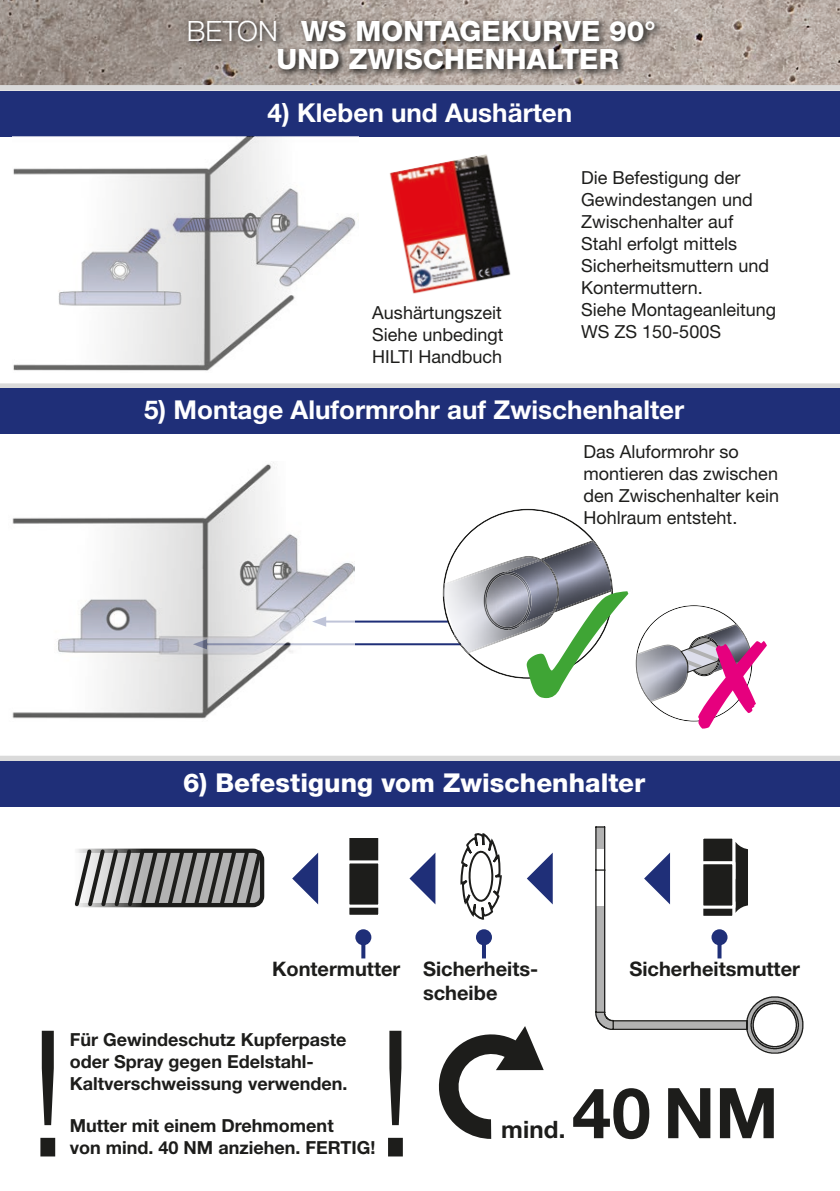
<style>
.page{position:relative;width:840px;height:1191px;background:#fff}
.page>*{position:absolute;margin:0;border:0;box-sizing:border-box;transform-origin:0 0}
.t1{font:300 176px "Helvetica Neue LT Std";color:#1d1d1b}
.t2{font:700 70px "Helvetica Neue LT Std";color:#1d1d1b}
.t3{font:800 28px/28px "Helvetica Neue LT Std";letter-spacing:.005em;color:#fff}
.t4{font:700 26px "Helvetica Neue LT Std";color:#fff}
.t5{font:800 26px "Helvetica Neue LT Std";color:#fff}
.t6{font:700 24px "Helvetica Neue LT Std";color:#1d1d1b}
.t7{font:700 20px "Helvetica Neue LT Std";color:#1d1d1b}
.t8{font:18px/22px "Helvetica Neue LT Std";color:#1d1d1b}
.t9{font:700 18px/22px "Helvetica Neue LT Std";color:#1d1d1b}
.s1{font-weight:300}
</style>
<div class="page">
<img style="left:0;top:0;width:839px;height:85px">
<svg style="left:186px;top:18px;width:476px;height:59px;background:#847c77"></svg>
<div style="left:0;top:85px;width:839px;height:6px;background:#dadada"></div>
<div style="left:0;top:383px;width:839px;height:6px;background:#dadada"></div>
<div style="left:0;top:755px;width:839px;height:6px;background:#dadada"></div>
<div style="left:0;top:388px;width:839px;height:46px;background:#1f2f78"></div>
<div style="left:0;top:761px;width:839px;height:45px;background:#1f2f78"></div>
<img style="left:367px;top:136px;width:166px;height:158px">
<svg style="left:635px;top:605px;width:131px;height:123px"></svg>
<hr style="left:323px;top:620px;width:125px;height:2px;background:#1f2f78">
<hr style="left:204px;top:643px;width:256px;height:2px;background:#1f2f78">
<svg style="left:438px;top:1026px;width:105px;height:112px"></svg>
<svg style="left:292px;top:853px;width:26px;height:51px"></svg>
<div style="left:347px;top:836px;width:32px;height:41px;background:#1d1d1b"></div>
<div style="left:346px;top:835px;width:35px;height:44px;border:3px solid #fff"></div>
<div style="left:347px;top:901px;width:32px;height:15px;background:#1d1d1b"></div>
<div style="left:346px;top:899px;width:35px;height:19px;border:3px solid #fff"></div>
<div style="left:347px;top:862px;width:32px;height:44px;background:#1d1d1b"></div>
<div style="left:346px;top:860px;width:35px;height:47px;border:3px solid #fff"></div>
<svg style="left:361px;top:945px;width:4px;height:13px"></svg>
<div style="left:355px;top:929px;width:16px;height:16px;background:#1f2f78;border-radius:50%"></div>
<svg style="left:409px;top:853px;width:26px;height:51px"></svg>
<div style="left:64px;top:848px;width:200px;height:59px;border:4px solid #1d1d1b;border-radius:9px"></div>
<svg style="left:72px;top:848px;width:192px;height:60px;background:#858584"></svg>
<svg style="left:527px;top:853px;width:25px;height:51px"></svg>
<svg style="left:460px;top:833px;width:42px;height:126px"></svg>
<svg style="left:481px;top:945px;width:4px;height:13px"></svg>
<div style="left:475px;top:929px;width:16px;height:16px;background:#1f2f78;border-radius:50%"></div>
<div style="left:0;top:91px;width:839px;height:45px;background:#1f2f78"></div>
<div style="left:440px;top:506px;width:174px;height:174px;background:#fff"></div>
<svg style="left:442px;top:509px;width:186px;height:189px"></svg>
<svg style="left:595px;top:826px;width:208px;height:228px"></svg>
<img style="left:13px;top:136px;width:345px;height:235px">
<img style="left:12px;top:462px;width:342px;height:257px">
<h3 class="t3" style="left:276px;top:17px;width:380px;text-indent:-90px"><span class="s1">BETON</span> WS MONTAGEKURVE 90°<br>UND ZWISCHENHALTER</h3>
<h3 class="t4" style="left:267px;top:97px;width:306px">4) Kleben und Aushärten</h3>
<p class="t8" style="left:372px;top:301px;width:133px;text-align:justify">Aushärtungszeit Siehe unbedingt HILTI Handbuch</p>
<p class="t8" style="left:581px;top:166px;width:196px">Die Befestigung der<br>Gewindestangen und<br>Zwischenhalter auf<br>Stahl erfolgt mittels<br>Sicherheitsmuttern und<br>Kontermuttern.<br>Siehe Montageanleitung<br>WS ZS 150-500S</p>
<h3 class="t4" style="left:144px;top:394px;width:541px">5) Montage Aluformrohr auf Zwischenhalter</h3>
<p class="t8" style="left:583px;top:440px;width:197px">Das Aluformrohr so montieren das zwischen den Zwischenhalter kein<br>Hohlraum entsteht.</p>
<h3 class="t5" style="left:183px;top:767px;width:463px">6) Befestigung vom Zwischenhalter</h3>
<p class="t7" style="left:272px;top:956px;width:130px">Kontermutter</p>
<p class="t7" style="left:423px;top:956px;width:117px">Sicherheits-</p>
<p class="t7" style="left:629px;top:956px;width:172px">Sicherheitsmutter</p>
<p class="t7" style="left:423px;top:980px;width:76px">scheibe</p>
<h1 class="t1" style="left:26px;top:986px;width:44px">!</h1>
<h1 class="t1" style="left:374px;top:986px;width:44px">!</h1>
<p class="t9" style="left:70px;top:1028px;width:279px">Für Gewindeschutz Kupferpaste oder Spray gegen Edelstahl-<br>Kaltverschweissung verwenden.</p>
<p class="t9" style="left:70px;top:1113px;width:307px">Mutter mit einem Drehmoment<br>von mind. 40 NM anziehen. FERTIG!</p>
<h3 class="t6" style="left:501px;top:1114px;width:66px">mind.</h3>
<h2 class="t2" style="left:571px;top:1070px;width:208px">40 NM</h2>
</div>
